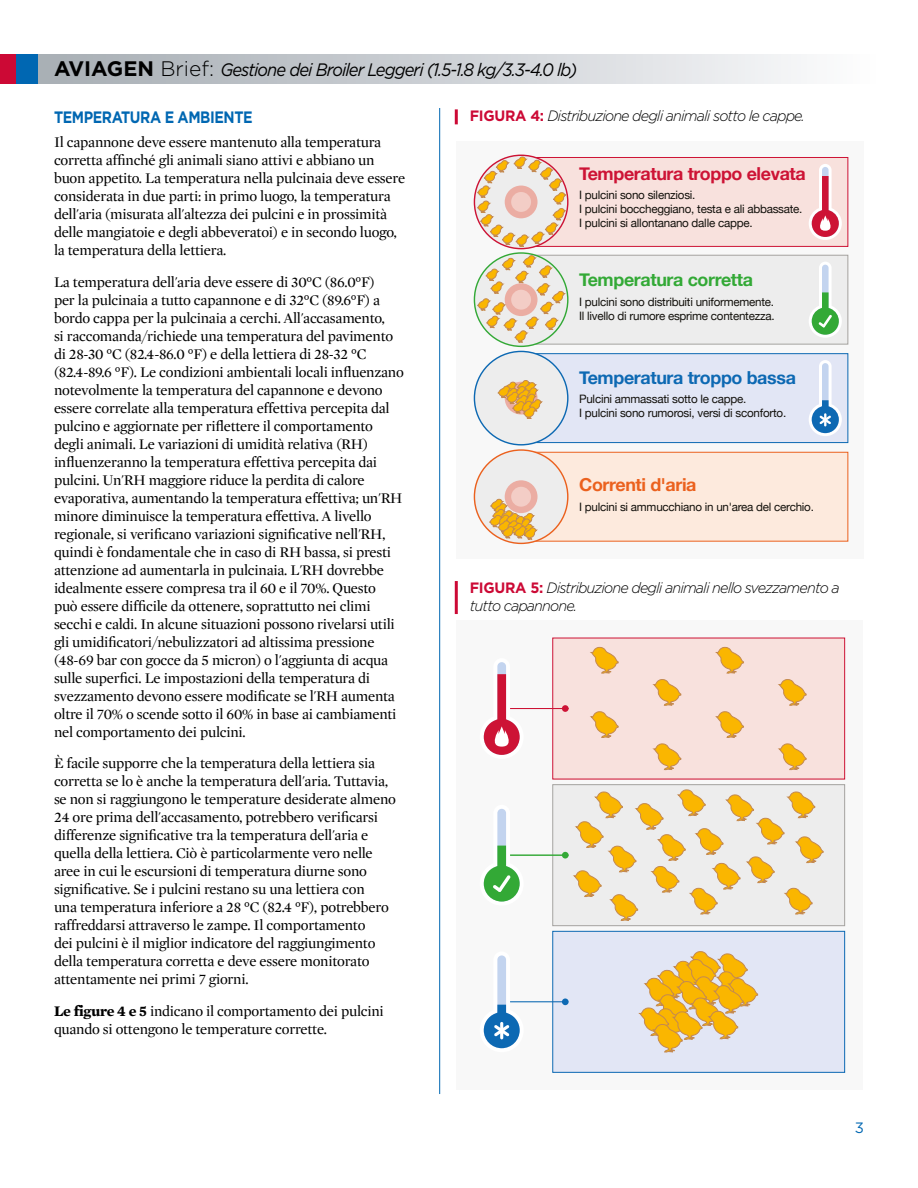
<style>
.page{position:relative;width:918px;height:1188px;background:#fff}
.page>*{position:absolute;margin:0;border:0;box-sizing:border-box;transform-origin:0 0}
.t1{font:italic 18px "Gotham";letter-spacing:-.055em;color:#000;scale:.92 1}
.t2{font:700 17.85px "Helvetica Neue";letter-spacing:-.02em;color:#cd1335}
.t3{font:700 17.85px "Helvetica Neue";letter-spacing:-.02em;color:#0d69b3}
.t4{font:700 17.85px "Helvetica Neue";letter-spacing:-.02em;color:#33a936}
.t5{font:700 17.85px "Helvetica Neue";letter-spacing:-.02em;color:#eb611e}
.t6{font:700 16.5px "Gotham";letter-spacing:-.03em;color:#0067b2;scale:.86 1}
.t7{font:15px/18px "Mercury Display";letter-spacing:-.015em;color:#000}
.t8{font:italic 300 15px/18px "Gotham";letter-spacing:-.06em;color:#000;scale:.96 1}
.t9{font:15px "Gotham";color:#0067b2}
.t10{font:11.55px/14px "Helvetica Neue";letter-spacing:-.02em;color:#13110c}
.s1{font-weight:700;font-style:normal;font-size:21px}
.s2{font-weight:300;font-style:normal;font-size:21px}
.s3{font-family:"Mercury Text G4";font-weight:700}
.s4{font-weight:700;font-style:normal;color:#cc0935}
</style>
<div class="page">
<div style="left:37px;top:54px;width:839px;height:30px;background:linear-gradient(to right,#a5acb2,#fbfbfc)"></div>
<div style="left:0;top:54px;width:16px;height:30px;background:#cc0935"></div>
<div style="left:16px;top:54px;width:22px;height:30px;background:#0067b2"></div>
<div style="left:456px;top:141px;width:408px;height:417px;background:#f8f8f8"></div>
<div style="left:521px;top:452px;width:327px;height:89px;background:#fdeadd"></div>
<div style="left:521px;top:452px;width:327px;height:90px;border:1px solid #eb611e"></div>
<div style="left:521px;top:354px;width:327px;height:89px;background:#e2e6f5"></div>
<div style="left:521px;top:353px;width:327px;height:90px;border:1px solid #0d69b3"></div>
<div style="left:516px;top:255px;width:332px;height:89px;background:#ededed"></div>
<div style="left:516px;top:255px;width:332px;height:90px;border:1px solid #a5a3a0"></div>
<div style="left:521px;top:157px;width:327px;height:89px;background:#f8e1dd"></div>
<div style="left:521px;top:157px;width:327px;height:90px;border:1px solid #cd1335"></div>
<svg style="left:478px;top:157px;width:88px;height:90px"></svg>
<svg style="left:474px;top:253px;width:94px;height:93px"></svg>
<svg style="left:478px;top:255px;width:87px;height:88px"></svg>
<div style="left:474px;top:351px;width:94px;height:94px;background:#ededed;border-radius:50%"></div>
<svg style="left:498px;top:380px;width:44px;height:39px"></svg>
<div style="left:474px;top:450px;width:94px;height:93px;background:#ededed;border-radius:50%"></div>
<div style="left:505px;top:480px;width:33px;height:33px;background:#ebada3;border-radius:50%"></div>
<div style="left:511px;top:487px;width:20px;height:20px;background:#f3cdc6;border-radius:50%"></div>
<svg style="left:490px;top:499px;width:47px;height:41px"></svg>
<svg style="left:809px;top:262px;width:33px;height:76px"></svg>
<svg style="left:809px;top:164px;width:33px;height:76px"></svg>
<svg style="left:809px;top:360px;width:33px;height:76px"></svg>
<div style="left:456px;top:620px;width:407px;height:469px;background:#f8f8f8"></div>
<div style="left:553px;top:638px;width:292px;height:141px;background:#f8e1dd"></div>
<div style="left:552px;top:638px;width:293px;height:141px;border:1px solid #cd1335"></div>
<div style="left:553px;top:785px;width:292px;height:141px;background:#ededed"></div>
<div style="left:552px;top:784px;width:293px;height:142px;border:1px solid #a5a3a0"></div>
<div style="left:553px;top:931px;width:292px;height:141px;background:#e2e6f5"></div>
<div style="left:552px;top:931px;width:293px;height:142px;border:1px solid #0d69b3"></div>
<svg style="left:591px;top:647px;width:27px;height:27px"></svg>
<svg style="left:716px;top:647px;width:28px;height:27px"></svg>
<svg style="left:779px;top:679px;width:27px;height:27px"></svg>
<svg style="left:653px;top:679px;width:28px;height:27px"></svg>
<svg style="left:591px;top:712px;width:27px;height:26px"></svg>
<svg style="left:716px;top:712px;width:28px;height:26px"></svg>
<svg style="left:779px;top:744px;width:27px;height:26px"></svg>
<svg style="left:653px;top:744px;width:28px;height:26px"></svg>
<svg style="left:574px;top:790px;width:249px;height:131px"></svg>
<hr style="left:502px;top:1001px;width:63px;height:1px;background:#0d69b3">
<div style="left:562px;top:998px;width:7px;height:7px;background:#0d69b3;border-radius:50%"></div>
<svg style="left:483px;top:955px;width:41px;height:94px"></svg>
<hr style="left:502px;top:708px;width:63px;height:1px;background:#cd1335">
<div style="left:562px;top:705px;width:7px;height:7px;background:#cd1335;border-radius:50%"></div>
<svg style="left:483px;top:662px;width:41px;height:93px"></svg>
<hr style="left:502px;top:855px;width:63px;height:1px;background:#33a936">
<div style="left:562px;top:852px;width:7px;height:7px;background:#33a936;border-radius:50%"></div>
<svg style="left:483px;top:809px;width:41px;height:93px"></svg>
<svg style="left:639px;top:951px;width:119px;height:102px"></svg>
<hr style="left:455px;top:109px;width:3px;height:15px;background:#cc0935">
<hr style="left:455px;top:581px;width:3px;height:33px;background:#cc0935">
<hr style="left:439px;top:108px;width:1px;height:986px;background:#0067b2">
<p class="t1" style="left:54px;top:58px;width:570px"><span class="s1">AVIAGEN</span> <span class="s2">Brief:</span> Gestione dei Broiler Leggeri (1.5-1.8 kg/3.3-4.0 lb)</p>
<p class="t6" style="left:54px;top:106px;width:232px">TEMPERATURA E AMBIENTE</p>
<p class="t7" style="left:54px;top:134px;width:353px">Il capannone deve essere mantenuto alla temperatura corretta affinché gli animali siano attivi e abbiano un buon appetito. La temperatura nella pulcinaia deve essere considerata in due parti: in primo luogo, la temperatura dell'aria (misurata all'altezza dei pulcini e in prossimità delle mangiatoie e degli abbeveratoi) e in secondo luogo, la temperatura della lettiera.</p>
<p class="t7" style="left:54px;top:273px;width:351px">La temperatura dell'aria deve essere di 30°C (86.0°F)<br>per la pulcinaia a tutto capannone e di 32°C (89.6°F) a bordo cappa per la pulcinaia a cerchi. All'accasamento,<br>si raccomanda/richiede una temperatura del pavimento di 28-30 °C (82.4-86.0 °F) e della lettiera di 28-32 °C (82.4-89.6 °F). Le condizioni ambientali locali influenzano notevolmente la temperatura del capannone e devono essere correlate alla temperatura effettiva percepita dal pulcino e aggiornate per riflettere il comportamento degli animali. Le variazioni di umidità relativa (RH) influenzeranno la temperatura effettiva percepita dai pulcini. Un'RH maggiore riduce la perdita di calore evaporativa, aumentando la temperatura effettiva; un'RH minore diminuisce la temperatura effettiva. A livello regionale, si verificano variazioni significative nell'RH, quindi è fondamentale che in caso di RH bassa, si presti attenzione ad aumentarla in pulcinaia. L'RH dovrebbe idealmente essere compresa tra il 60 e il 70%. Questo<br>può essere difficile da ottenere, soprattutto nei climi secchi e caldi. In alcune situazioni possono rivelarsi utili gli umidificatori/nebulizzatori ad altissima pressione (48-69 bar con gocce da 5 micron) o l'aggiunta di acqua sulle superfici. Le impostazioni della temperatura di svezzamento devono essere modificate se l'RH aumenta oltre il 70% o scende sotto il 60% in base ai cambiamenti nel comportamento dei pulcini.</p>
<p class="t7" style="left:54px;top:755px;width:343px">È facile supporre che la temperatura della lettiera sia corretta se lo è anche la temperatura dell'aria. Tuttavia, se non si raggiungono le temperature desiderate almeno 24 ore prima dell'accasamento, potrebbero verificarsi differenze significative tra la temperatura dell'aria e quella della lettiera. Ciò è particolarmente vero nelle aree in cui le escursioni di temperatura diurne sono significative. Se i pulcini restano su una lettiera con<br>una temperatura inferiore a 28 °C (82.4 °F), potrebbero raffreddarsi attraverso le zampe. Il comportamento<br>dei pulcini è il miglior indicatore del raggiungimento della temperatura corretta e deve essere monitorato attentamente nei primi 7 giorni.</p>
<p class="t7" style="left:54px;top:1002px;width:331px"><span class="s3">Le figure 4 e 5</span> indicano il comportamento dei pulcini quando si ottengono le temperature corrette.</p>
<p class="t8" style="left:470px;top:107px;width:351px"><span class="s4">FIGURA 4:</span> Distribuzione degli animali sotto le cappe.</p>
<p class="t2" style="left:579px;top:160px;width:228px">Temperatura troppo elevata</p>
<p class="t10" style="left:579px;top:189px;width:225px">I pulcini sono silenziosi.<br>I pulcini boccheggiano, testa e ali abbassate.<br>I pulcini si allontanano dalle cappe.</p>
<p class="t4" style="left:579px;top:266px;width:175px">Temperatura corretta</p>
<p class="t10" style="left:579px;top:295px;width:197px">I pulcini sono distribuiti uniformemente.<br>Il livello di rumore esprime contentezza.</p>
<p class="t3" style="left:579px;top:364px;width:218px">Temperatura troppo bassa</p>
<p class="t10" style="left:579px;top:393px;width:209px">Pulcini ammassati sotto le cappe.<br>I pulcini sono rumorosi, versi di sconforto.</p>
<p class="t5" style="left:579px;top:471px;width:119px">Correnti d'aria</p>
<p class="t10" style="left:579px;top:501px;width:236px">I pulcini si ammucchiano in un'area del cerchio.</p>
<p class="t8" style="left:470px;top:578px;width:387px"><span class="s4">FIGURA 5:</span> Distribuzione degli animali nello svezzamento a tutto capannone.</p>
<p class="t9" style="left:855px;top:1119px;width:11px">3</p>
</div>
